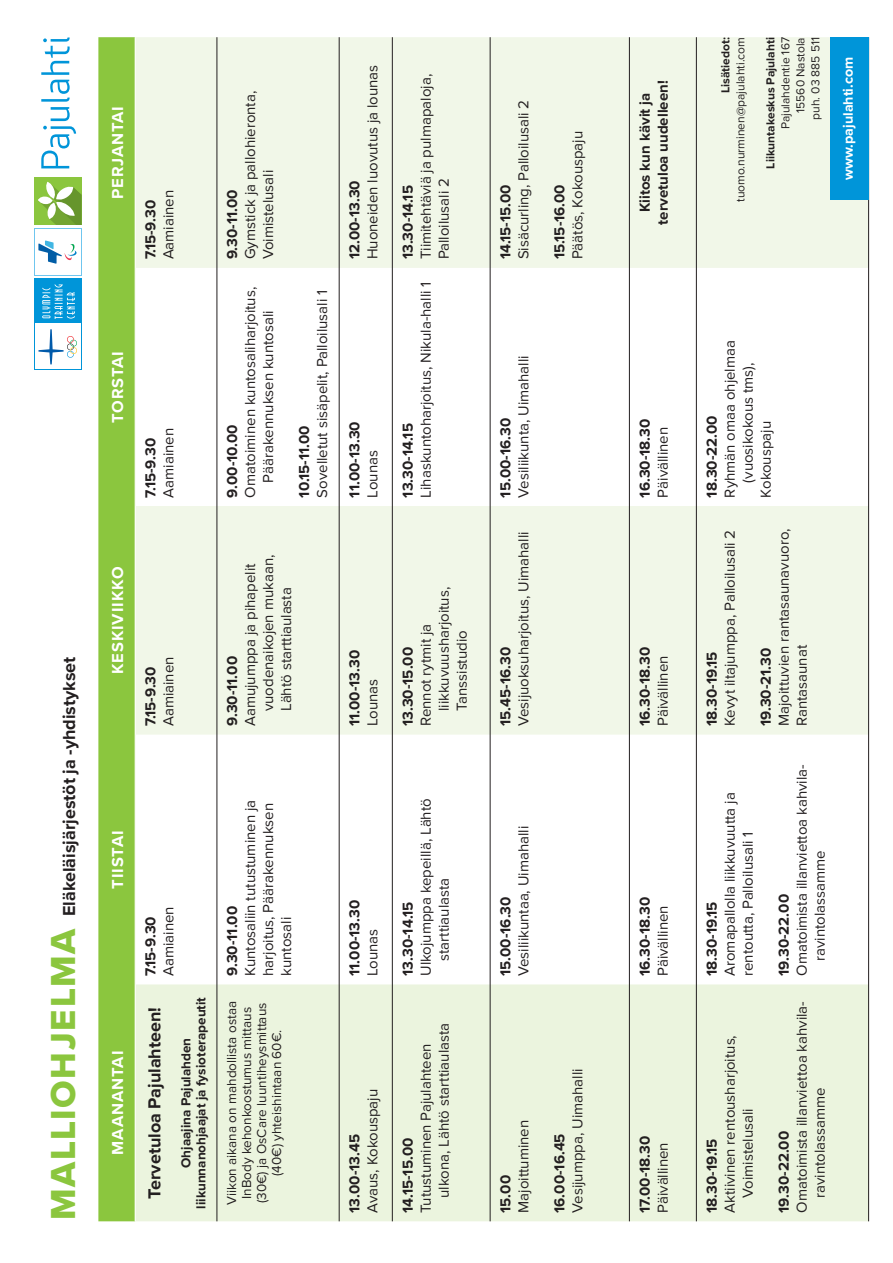
<style>
.page{position:relative;width:893px;height:1263px;background:#fff}
.page>*{position:absolute;margin:0;border:0;box-sizing:border-box;transform-origin:0 0}
.t1{font:700 18px "Proxima Nova";color:#231f20}
.t2{font:700 16.5px "Proxima Nova";letter-spacing:.05em;color:#fff}
.t3{font:15px/18px "Proxima Nova";color:#231f20}
.t4{font:700 15px/18px "Proxima Nova";color:#231f20}
.t5{font:700 14.25px "Proxima Nova";color:#fff}
.t6{font:13.5px/15px "Proxima Nova";color:#231f20;text-align:center}
.t7{font:700 13.5px/15px "Proxima Nova";color:#231f20;text-align:center}
.t8{font:12px/15px "Proxima Nova";color:#231f20;text-align:right}
.s1{font-family:"Proxima Nova Extrabld";font-weight:400;font-size:36px;color:#8bc63e}
.s2{font-weight:400}
.s3{font-weight:700}
</style>
<div class="page">
<div style="left:98px;top:37px;width:37px;height:1184px;background:#8bc63e"></div>
<div style="left:136px;top:984px;width:732px;height:237px;background:#ebf4de"></div>
<svg style="left:136px;top:37px;width:732px;height:698px;fill:#f1f7e8"></svg>
<hr style="left:217px;top:37px;width:1px;height:1184px;background:#231f20">
<hr style="left:339px;top:37px;width:1px;height:1184px;background:#231f20">
<hr style="left:392px;top:37px;width:1px;height:1184px;background:#231f20">
<hr style="left:490px;top:37px;width:1px;height:1184px;background:#231f20">
<hr style="left:629px;top:37px;width:1px;height:1184px;background:#231f20">
<hr style="left:696px;top:37px;width:1px;height:1184px;background:#231f20">
<hr style="left:868px;top:37px;width:1px;height:1184px;background:#231f20">
<div style="left:830px;top:37px;width:39px;height:163px;background:#0095d9"></div>
<svg style="left:41px;top:37px;width:35px;height:131px"></svg>
<div style="left:34px;top:178px;width:47px;height:47px;background:#8bc63e"></div>
<svg style="left:38px;top:182px;width:43px;height:43px"></svg>
<svg style="left:34px;top:228px;width:47px;height:47px"></svg>
<div style="left:35px;top:229px;width:45px;height:45px;background:#fff"></div>
<svg style="left:38px;top:240px;width:39px;height:24px"></svg>
<div style="left:34px;top:278px;width:47px;height:92px;background:#0095d9"></div>
<svg style="left:42px;top:284px;width:33px;height:35px"></svg>
<div style="left:35px;top:324px;width:45px;height:45px;background:#fff"></div>
<svg style="left:38px;top:329px;width:39px;height:35px"></svg>
<p class="t1" style="left:56px;top:1220px;width:565px;rotate:-90deg"><span class="s1">MALLIOHJELMA</span> Eläkeläisjärjestöt ja -yhdistykset</p>
<p class="t2" style="left:105px;top:199px;width:94px;rotate:-90deg">PERJANTAI</p>
<p class="t4" style="left:141px;top:259px;width:71px;rotate:-90deg">7.15-9.30<br><span class="s2">Aamiainen</span></p>
<p class="t2" style="left:105px;top:423px;width:74px;rotate:-90deg">TORSTAI</p>
<p class="t4" style="left:141px;top:497px;width:71px;rotate:-90deg">7.15-9.30<br><span class="s2">Aamiainen</span></p>
<p class="t2" style="left:105px;top:674px;width:109px;rotate:-90deg">KESKIVIIKKO</p>
<p class="t4" style="left:141px;top:726px;width:71px;rotate:-90deg">7.15-9.30<br><span class="s2">Aamiainen</span></p>
<p class="t3" style="left:223px;top:259px;width:170px;rotate:-90deg"><span class="s3">9.30-11.00<br></span>Gymstick ja pallohieronta,<br>Voimistelusali</p>
<p class="t3" style="left:241px;top:497px;width:212px;rotate:-90deg">Omatoiminen kuntosaliharjoitus,</p>
<p class="t3" style="left:259px;top:482px;width:174px;rotate:-90deg">Päärakennuksen kuntosali</p>
<p class="t4" style="left:223px;top:497px;width:75px;rotate:-90deg">9.00-10.00</p>
<p class="t3" style="left:295px;top:497px;width:209px;rotate:-90deg"><span class="s3">10.15-11.00<br></span>Sovelletut sisäpelit, Palloilusali 1</p>
<p class="t3" style="left:345px;top:259px;width:196px;rotate:-90deg"><span class="s3">12.00-13.30<br></span>Huoneiden luovutus ja lounas</p>
<p class="t4" style="left:345px;top:497px;width:78px;rotate:-90deg">11.00-13.30<br><span class="s2">Lounas</span></p>
<p class="t3" style="left:398px;top:259px;width:187px;rotate:-90deg"><span class="s3">13.30-14.15<br></span>Tiimitehtäviä ja pulmapaloja,<br>Palloilusali 2</p>
<p class="t3" style="left:398px;top:497px;width:217px;rotate:-90deg"><span class="s3">13.30-14.15<br></span>Lihaskuntoharjoitus, Nikula-halli 1</p>
<p class="t3" style="left:241px;top:726px;width:164px;rotate:-90deg">Aamujumppa ja pihapelit</p>
<p class="t3" style="left:259px;top:711px;width:158px;rotate:-90deg">vuodenaikojen mukaan,</p>
<p class="t3" style="left:277px;top:711px;width:125px;rotate:-90deg">Lähtö starttiaulasta</p>
<p class="t4" style="left:223px;top:726px;width:72px;rotate:-90deg">9.30-11.00</p>
<p class="t4" style="left:345px;top:726px;width:78px;rotate:-90deg">11.00-13.30<br><span class="s2">Lounas</span></p>
<p class="t3" style="left:434px;top:711px;width:126px;rotate:-90deg">liikkuvuusharjoitus,</p>
<p class="t3" style="left:416px;top:726px;width:104px;rotate:-90deg">Rennot rytmit ja</p>
<p class="t3" style="left:452px;top:711px;width:82px;rotate:-90deg">Tanssistudio</p>
<p class="t4" style="left:398px;top:726px;width:81px;rotate:-90deg">13.30-15.00</p>
<p class="t2" style="left:105px;top:889px;width:60px;rotate:-90deg">TIISTAI</p>
<p class="t2" style="left:105px;top:1155px;width:105px;rotate:-90deg">MAANANTAI</p>
<p class="t4" style="left:141px;top:976px;width:71px;rotate:-90deg">7.15-9.30<br><span class="s2">Aamiainen</span></p>
<p class="t1" style="left:141px;top:1199px;width:193px;rotate:-90deg">Tervetuloa Pajulahteen!</p>
<p class="t7" style="left:178px;top:1209px;width:213px;rotate:-90deg">Ohjaajina Pajulahden liikunnanohjaajat ja fysioterapeutit</p>
<p class="t3" style="left:223px;top:976px;width:177px;rotate:-90deg"><span class="s3">9.30-11.00<br></span>Kuntosaliin tutustuminen ja harjoitus, Päärakennuksen kuntosali</p>
<p class="t6" style="left:223px;top:1205px;width:206px;rotate:-90deg">Viikon aikana on mahdollista ostaa<br>InBody kehonkoostumus mittaus (30€) ja OsCare luuntiheysmittaus (40€) yhteishintaan 60€.</p>
<p class="t4" style="left:345px;top:976px;width:78px;rotate:-90deg">11.00-13.30<br><span class="s2">Lounas</span></p>
<p class="t3" style="left:345px;top:1213px;width:125px;rotate:-90deg"><span class="s3">13.00-13.45<br></span>Avaus, Kokouspaju</p>
<p class="t3" style="left:416px;top:976px;width:179px;rotate:-90deg">Ulkojumppa kepeillä, Lähtö</p>
<p class="t3" style="left:434px;top:961px;width:85px;rotate:-90deg">starttiaulasta</p>
<p class="t4" style="left:398px;top:976px;width:76px;rotate:-90deg">13.30-14.15</p>
<p class="t3" style="left:434px;top:1198px;width:176px;rotate:-90deg">ulkona, Lähtö starttiaulasta</p>
<p class="t3" style="left:416px;top:1213px;width:171px;rotate:-90deg">Tutustuminen Pajulahteen</p>
<p class="t4" style="left:398px;top:1213px;width:76px;rotate:-90deg">14.15-15.00</p>
<p class="t3" style="left:496px;top:259px;width:161px;rotate:-90deg"><span class="s3">14.15-15.00<br></span>Sisäcurling, Palloilusali 2</p>
<p class="t3" style="left:550px;top:259px;width:130px;rotate:-90deg"><span class="s3">15.15-16.00<br></span>Päätös, Kokouspaju</p>
<p class="t3" style="left:496px;top:497px;width:143px;rotate:-90deg"><span class="s3">15.00-16.30<br></span>Vesiliikunta, Uimahalli</p>
<p class="t3" style="left:496px;top:726px;width:196px;rotate:-90deg"><span class="s3">15.45-16.30<br></span>Vesijuoksuharjoitus, Uimahalli</p>
<p class="t3" style="left:496px;top:976px;width:151px;rotate:-90deg"><span class="s3">15.00-16.30<br></span>Vesiliikuntaa, Uimahalli</p>
<p class="t3" style="left:496px;top:1213px;width:94px;rotate:-90deg"><span class="s3">15.00<br></span>Majoittuminen</p>
<p class="t3" style="left:550px;top:1213px;width:146px;rotate:-90deg"><span class="s3">16.00-16.45<br></span>Vesijumppa, Uimahalli</p>
<p class="t4" style="left:635px;top:225px;width:146px;text-align:center;rotate:-90deg">Kiitos kun kävit ja tervetuloa uudelleen!</p>
<p class="t8" style="left:717px;top:202px;width:166px;rotate:-90deg"><span class="s3">Lisätiedot: </span>tuomo.nurminen@pajulahti.com</p>
<p class="t8" style="left:762px;top:168px;width:133px;rotate:-90deg"><span class="s3">Liikuntakeskus Pajulahti<br></span>Pajulahdentie 167<br>15560 Nastola<br>puh. 03 885 511</p>
<p class="t5" style="left:837px;top:180px;width:125px;rotate:-90deg">www.pajulahti.com</p>
<p class="t4" style="left:635px;top:497px;width:80px;rotate:-90deg">16.30-18.30<br><span class="s2">Päivällinen</span></p>
<p class="t4" style="left:635px;top:726px;width:80px;rotate:-90deg">16.30-18.30<br><span class="s2">Päivällinen</span></p>
<p class="t4" style="left:635px;top:976px;width:80px;rotate:-90deg">16.30-18.30<br><span class="s2">Päivällinen</span></p>
<p class="t4" style="left:635px;top:1213px;width:79px;rotate:-90deg">17.00-18.30<br><span class="s2">Päivällinen</span></p>
<p class="t3" style="left:720px;top:497px;width:159px;rotate:-90deg">Ryhmän omaa ohjelmaa</p>
<p class="t3" style="left:738px;top:482px;width:121px;rotate:-90deg">(vuosikokous tms),</p>
<p class="t4" style="left:702px;top:497px;width:84px;rotate:-90deg">18.30-22.00</p>
<p class="t3" style="left:756px;top:497px;width:78px;rotate:-90deg">Kokouspaju</p>
<p class="t3" style="left:702px;top:726px;width:198px;rotate:-90deg"><span class="s3">18.30-19.15<br></span>Kevyt iltajumppa, Palloilusali 2</p>
<p class="t3" style="left:756px;top:726px;width:199px;rotate:-90deg"><span class="s3">19.30-21.30<br></span>Majoittuvien rantasaunavuoro,<br>Rantasaunat</p>
<p class="t3" style="left:702px;top:976px;width:185px;rotate:-90deg"><span class="s3">18.30-19.15<br></span>Aromapallolla liikkuvuutta ja rentoutta, Palloilusali 1</p>
<p class="t3" style="left:720px;top:1213px;width:179px;rotate:-90deg">Aktiivinen rentousharjoitus,</p>
<p class="t3" style="left:738px;top:1198px;width:91px;rotate:-90deg">Voimistelusali</p>
<p class="t4" style="left:702px;top:1213px;width:76px;rotate:-90deg">18.30-19.15</p>
<p class="t3" style="left:792px;top:976px;width:213px;rotate:-90deg">Omatoimista illanviettoa kahvila-</p>
<p class="t3" style="left:810px;top:961px;width:112px;rotate:-90deg">ravintolassamme</p>
<p class="t4" style="left:774px;top:976px;width:83px;rotate:-90deg">19.30-22.00</p>
<p class="t3" style="left:792px;top:1213px;width:213px;rotate:-90deg">Omatoimista illanviettoa kahvila-</p>
<p class="t3" style="left:810px;top:1198px;width:112px;rotate:-90deg">ravintolassamme</p>
<p class="t4" style="left:774px;top:1213px;width:83px;rotate:-90deg">19.30-22.00</p>
</div>
